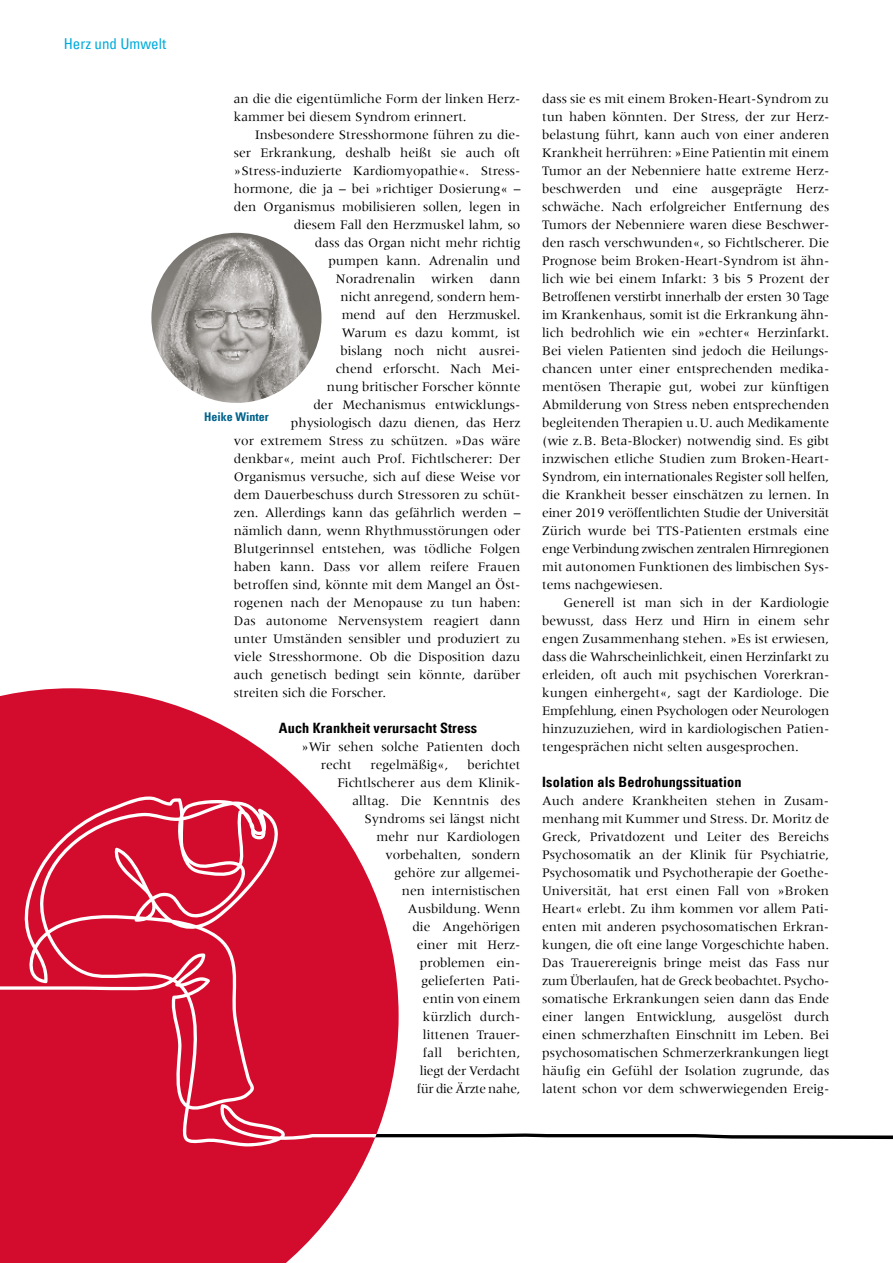
<style>
.page{position:relative;width:893px;height:1263px;background:#fff}
.page>*{position:absolute;margin:0;border:0;box-sizing:border-box;transform-origin:0 0}
.t1{font:condensed 15px "Univers Com 57";color:#00abdb}
.t2{font:14.25px "Univers Com 67 Bold Cond";letter-spacing:.01em;color:#000}
.t3{font:13.5px/18px "Meridien";color:#000}
.t4{font:13.5px "Meridien";letter-spacing:-.02em;color:#000}
.t5{font:12px "Univers Com 67 Bold Cond";color:#00628a}
</style>
<div class="page">
<svg style="left:0;top:688px;width:372px;height:575px;fill:#d30b2c"></svg>
<img style="left:151px;top:233px;width:170px;height:170px;border-radius:85px">
<svg style="left:0;top:796px;width:399px;height:350px;background:#d82744"></svg>
<svg style="left:372px;top:1131px;width:521px;height:10px"></svg>
<p class="t1" style="left:64px;top:34px;width:104px">Herz und Umwelt</p>
<p class="t3" style="left:234px;top:90px;width:288px">an die die eigentümliche Form der linken Herz&shy;kammer bei diesem Syndrom erinnert.</p>
<p class="t3" style="left:255px;top:126px;width:267px">Insbesondere Stresshormone führen zu die-</p>
<p class="t3" style="left:234px;top:144px;width:288px">ser Erkrankung, deshalb heißt sie auch oft</p>
<p class="t3" style="left:234px;top:162px;width:288px">»Stress-induzierte Kardiomyopathie«. Stress-</p>
<p class="t3" style="left:234px;top:180px;width:288px">hormone, die ja – bei »richtiger Dosierung« –</p>
<p class="t3" style="left:234px;top:198px;width:288px">den Organismus mobilisieren sollen, legen in</p>
<p class="t3" style="left:294px;top:216px;width:228px">diesem Fall den Herzmuskel lahm, so</p>
<p class="t3" style="left:315px;top:234px;width:207px">dass das Organ nicht mehr richtig</p>
<p class="t3" style="left:328px;top:252px;width:194px">pumpen kann. Adrenalin und</p>
<p class="t3" style="left:336px;top:270px;width:186px">Noradrenalin wirken dann</p>
<p class="t3" style="left:340px;top:288px;width:182px">nicht anregend, sondern hem-</p>
<p class="t4" style="left:342px;top:307px;width:180px">mend auf den Herzmuskel.</p>
<p class="t3" style="left:342px;top:324px;width:180px">Warum es dazu kommt, ist</p>
<p class="t3" style="left:340px;top:342px;width:181px">bislang noch nicht ausrei-</p>
<p class="t3" style="left:336px;top:360px;width:186px">chend erforscht. Nach Mei-</p>
<p class="t3" style="left:327px;top:378px;width:195px">nung britischer Forscher könnte</p>
<p class="t3" style="left:313px;top:396px;width:208px">der Mechanismus entwicklungs-</p>
<p class="t3" style="left:291px;top:414px;width:231px">physiologisch dazu dienen, das Herz</p>
<p class="t3" style="left:234px;top:432px;width:288px">vor extremem Stress zu schützen. »Das wäre</p>
<p class="t3" style="left:234px;top:450px;width:288px">denkbar«, meint auch Prof. Fichtlscherer: Der</p>
<p class="t3" style="left:234px;top:468px;width:288px">Organismus versuche, sich auf diese Weise vor</p>
<p class="t3" style="left:234px;top:486px;width:288px">dem Dauerbeschuss durch Stressoren zu schüt-</p>
<p class="t3" style="left:234px;top:504px;width:288px">zen. Allerdings kann das gefährlich werden –</p>
<p class="t3" style="left:234px;top:522px;width:288px">nämlich dann, wenn Rhythmusstörungen oder</p>
<p class="t3" style="left:234px;top:540px;width:288px">Blutgerinnsel entstehen, was tödliche Folgen</p>
<p class="t3" style="left:234px;top:558px;width:288px">haben kann. Dass vor allem reifere Frauen</p>
<p class="t3" style="left:234px;top:576px;width:288px">betroffen sind, könnte mit dem Mangel an Öst-</p>
<p class="t3" style="left:234px;top:594px;width:288px">rogenen nach der Menopause zu tun haben:</p>
<p class="t3" style="left:234px;top:612px;width:288px">Das autonome Nervensystem reagiert dann</p>
<p class="t3" style="left:234px;top:630px;width:288px">unter Umständen sensibler und produziert zu</p>
<p class="t3" style="left:234px;top:648px;width:288px">viele Stresshormone. Ob die Disposition dazu</p>
<p class="t3" style="left:234px;top:666px;width:288px">auch genetisch bedingt sein könnte, darüber</p>
<p class="t3" style="left:234px;top:684px;width:154px">streiten sich die Forscher.</p>
<p class="t2" style="left:279px;top:719px;width:200px">Auch Krankheit verursacht Stress</p>
<p class="t3" style="left:321px;top:738px;width:201px;text-indent:-20px">»Wir sehen solche Patienten doch recht</p>
<p class="t5" style="left:204px;top:409px;width:66px">Heike Winter</p>
<p class="t3" style="left:337px;top:756px;width:185px;text-align:right">berichtet<br>Fichtlscherer aus dem Klinik&shy;alltag. Die Kenntnis des<br>Syndroms sei längst nicht mehr nur Kardiologen vorbehalten, sondern<br>gehöre zur allgemei-<br>nen internistischen<br>Ausbildung. Wenn<br>die Angehörigen<br>einer mit Herz-<br>problemen ein-<br>gelieferten Pati-<br>entin von einem<br>kürzlich durch-<br>littenen Trauer-<br>fall berichten,<br>liegt der Verdacht<br>für die Ärzte nahe,</p>
<p class="t3" style="left:371px;top:756px;width:80px">regelmäßig«,</p>
<p class="t3" style="left:542px;top:90px;width:289px">dass sie es mit einem Broken-Heart-Syndrom zu tun haben könnten. Der Stress, der zur Herz&shy;belastung führt, kann auch von einer anderen Krankheit herrühren: »Eine Patientin mit einem Tumor an der Nebenniere hatte extreme Herz&shy;beschwerden und eine ausgeprägte Herz&shy;schwäche. Nach erfolgreicher Entfernung des Tumors der Nebenniere waren diese Beschwer&shy;den rasch verschwunden«, so Fichtlscherer. Die Prognose beim Broken-Heart--Syndrom ist ähn&shy;lich wie bei einem Infarkt: 3 bis 5 Prozent der Betroffenen verstirbt innerhalb der ersten 30 Tage im Krankenhaus, somit ist die Erkrankung ähn&shy;lich bedrohlich wie ein »echter« Herzinfarkt.<br>Bei vielen Patienten sind jedoch die Heilungs&shy;chancen unter einer entsprechenden medika&shy;mentösen Therapie gut, wobei zur künftigen Abmilderung von Stress neben entsprechenden begleitenden Therapien u.U. auch Medikamente (wie z.B. Beta-Blocker) notwendig sind. Es gibt inzwischen etliche -Studien zum Broken-Heart-Syndrom, ein inter-nationales Register soll helfen, die Krankheit besser einschätzen zu lernen. In einer 2019 -veröffentlichten Studie der Universität Zürich wurde bei TTS-Patienten erstmals eine enge Verbindung zwischen zentralen Hirnregionen mit autonomen Funktionen des limbischen Sys&shy;tems nachgewiesen.</p>
<p class="t3" style="left:542px;top:594px;width:289px;text-align:justify;text-indent:21px">Generell ist man sich in der Kardiologie bewusst, dass Herz und Hirn in einem sehr engen Zusammenhang stehen. »Es ist erwiesen, dass die Wahrscheinlichkeit, einen Herzinfarkt zu erleiden, oft auch mit psychischen Vorerkran&shy;kungen einhergeht«, sagt der Kardiologe. Die Empfehlung, einen Psychologen oder Neurologen hinzuzuziehen, wird in kardiologischen Patien&shy;tengesprächen nicht selten ausgesprochen.</p>
<p class="t2" style="left:542px;top:773px;width:201px">Isolation als Bedrohungssituation</p>
<p class="t3" style="left:542px;top:792px;width:289px">Auch andere Krankheiten stehen in Zusam&shy;menhang mit Kummer und Stress. Dr. Moritz de Greck, Privatdozent und Leiter des Bereichs -Psychosomatik an der Klinik für Psychiatrie, Psychosomatik und Psychotherapie der Goethe-Universität, hat erst einen Fall von »Broken Heart« erlebt. Zu ihm kommen vor allem Pati&shy;enten mit anderen psychosomatischen Erkran&shy;kungen, die oft eine lange Vorgeschichte haben.<br>Das Trauerereignis bringe meist das Fass nur zum Überlaufen, hat de Greck beobachtet. Psycho&shy;somatische Erkrankungen seien dann das Ende einer langen Entwicklung, ausgelöst durch einen schmerzhaften Einschnitt im Leben. Bei psychosomatischen Schmerzerkrankungen liegt häufig ein Gefühl der Isolation zugrunde, das latent schon vor dem schwerwiegenden Ereig-</p>
</div>
